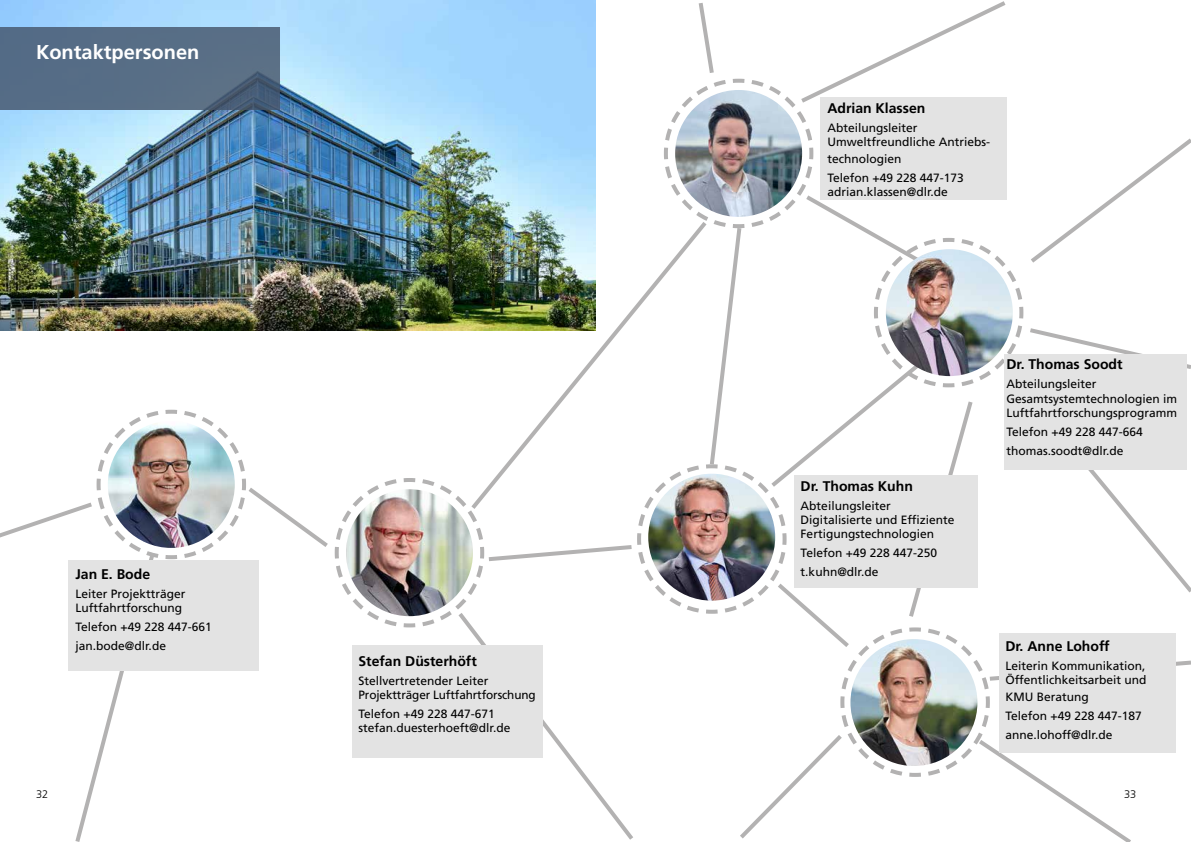
<style>
.page{position:relative;width:1191px;height:842px;background:#fff}
.page>*{position:absolute;margin:0;border:0;box-sizing:border-box;transform-origin:0 0}
.t1{font:700 20px "Frutiger";color:#fff}
.t2{font:700 14px "Frutiger";color:#000}
.t3{font:12px/14.4px "Frutiger";color:#000}
.t4{font:300 11px "Frutiger";color:#000}
</style>
<div class="page">
<img style="left:0;top:0;width:1191px;height:842px">
<svg style="left:454px;top:608px;width:183px;height:234px"></svg>
<div style="left:68px;top:560px;width:191px;height:111px;background:#e3e3e3"></div>
<div style="left:352px;top:646px;width:190px;height:112px;background:#e3e3e3"></div>
<h1 class="t1" style="left:36px;top:40px;width:165px">Kontaktpersonen</h1>
<p class="t2" style="left:75px;top:565px;width:76px">Jan E. Bode</p>
<p class="t3" style="left:75px;top:586px;width:112px">Leiter Projektträger<br>Luftfahrtforschung</p>
<p class="t3" style="left:75px;top:617px;width:138px;line-height:18.9px">Telefon +49 228 447-661 jan.bode@dlr.de</p>
<p class="t4" style="left:36px;top:788px;width:14px">32</p>
<p class="t2" style="left:358px;top:653px;width:120px">Stefan Düsterhöft</p>
<p class="t3" style="left:358px;top:673px;width:179px">Stellvertretender Leiter<br>Projektträger Luftfahrtforschung</p>
<p class="t3" style="left:358px;top:707px;width:153px">Telefon +49 228 447-671 stefan.duesterhoeft@dlr.de</p>
<p class="t2" style="left:827px;top:100px;width:100px">Adrian Klassen</p>
<p class="t3" style="left:827px;top:120px;width:164px">Abteilungsleiter<br>Umweltfreundliche Antriebs-</p>
<p class="t3" style="left:827px;top:149px;width:138px;line-height:18.9px">technologien<br>Telefon +49 228 447-173</p>
<p class="t3" style="left:827px;top:185px;width:122px">adrian.klassen@dlr.de</p>
<p class="t2" style="left:800px;top:478px;width:114px">Dr. Thomas Kuhn</p>
<p class="t3" style="left:800px;top:498px;width:155px">Abteilungsleiter<br>Digitalisierte und Effiziente<br>Fertigungstechnologien</p>
<p class="t3" style="left:800px;top:544px;width:138px;line-height:18.9px">Telefon +49 228 447-250 t.kuhn@dlr.de</p>
<p class="t2" style="left:1006px;top:356px;width:118px">Dr. Thomas Soodt</p>
<p class="t3" style="left:1006px;top:377px;width:172px">Abteilungsleiter<br>Gesamtsystemtechnologien im<br>Luftfahrtforschungsprogramm</p>
<p class="t3" style="left:1006px;top:422px;width:138px;line-height:18.9px">Telefon +49 228 447-664 thomas.soodt@dlr.de</p>
<p class="t2" style="left:1005px;top:638px;width:106px">Dr. Anne Lohoff</p>
<p class="t3" style="left:1005px;top:658px;width:143px">Leiterin Kommunikation,<br>Öffentlichkeitsarbeit und</p>
<p class="t3" style="left:1005px;top:687px;width:138px;line-height:18.9px">KMU Beratung<br>Telefon +49 228 447-187 anne.lohoff@dlr.de</p>
<p class="t4" style="left:1124px;top:788px;width:14px">33</p>
</div>
